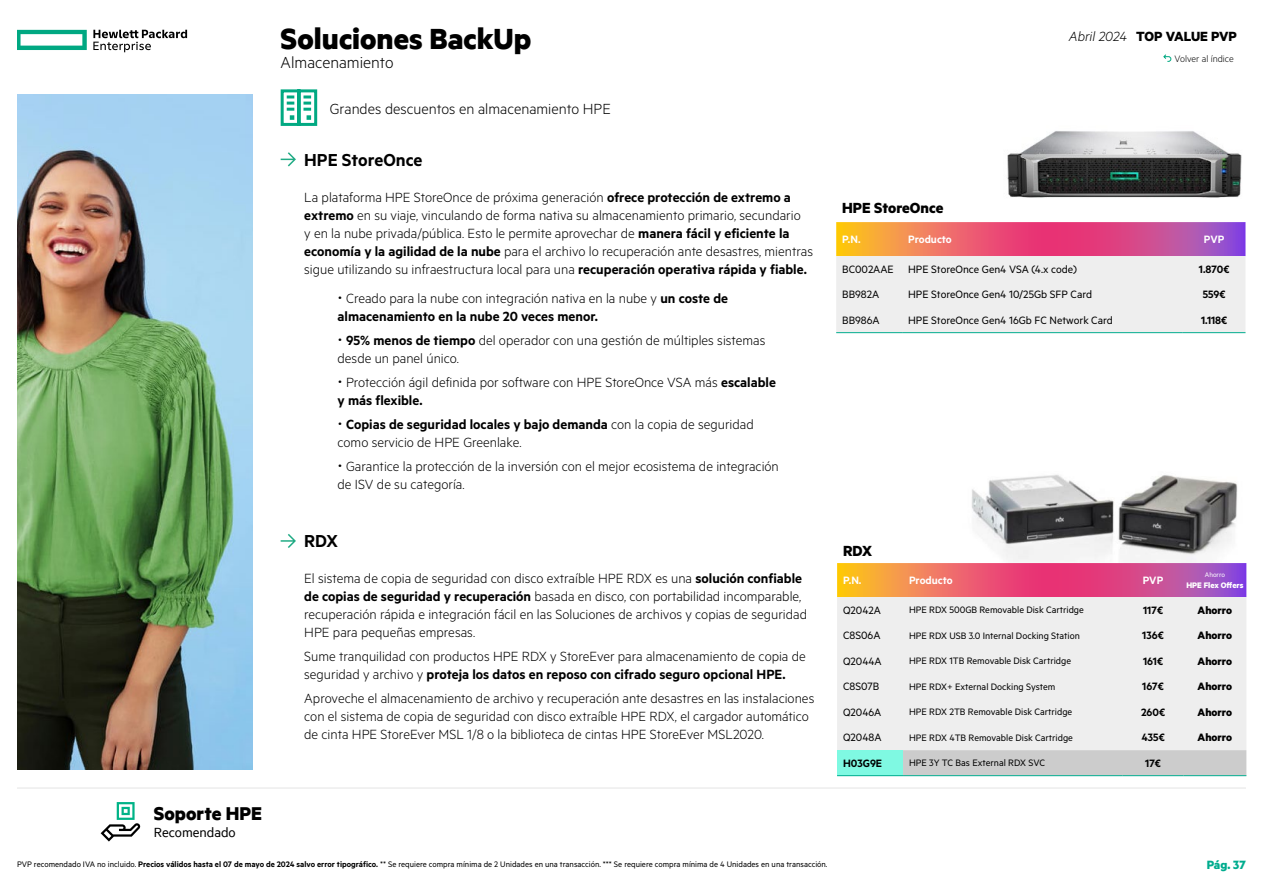
<style>
.page{position:relative;width:1263px;height:893px;background:#fff}
.page>*{position:absolute;margin:0;border:0;box-sizing:border-box;transform-origin:0 0}
.t1{font:700 33px "Metric HPE";color:#000}
.t2{font:700 21px "Metric HPE";color:#000}
.t3{font:600 19.5px "Metric";color:#000}
.t4{font:300 18px "Metric";color:#000}
.t5{font:300 16.5px "Metric";color:#000}
.t6{font:700 16.5px "Metric";color:#000}
.t7{font:300 15px/18px "Metric";color:#000}
.t8{font:700 15px "Metric";letter-spacing:-.01em;color:#000}
.t9{font:15px "Metric HPE";color:#000}
.t10{font:700 13.5px "Metric";color:#00ac8e}
.t11{font:12px "Metric";color:#000}
.t12{font:600 12px "Metric";color:#000}
.t13{font:700 12px "Metric";color:#000}
.t14{font:600 12px "Metric";color:#fff}
.t15{font:10.5px "Metric";color:#000}
.t16{font:300 10.5px "Metric";color:#000}
.t17{font:9px "Metric";color:#000}
.t18{font:700 9px "Metric";color:#fff}
.t19{font:7.5px "Metric";color:#fff}
.s1{font-weight:600}
.s2{font-family:"Raleway"}
.s3{font-weight:300;font-style:italic}
</style>
<div class="page">
<svg style="left:17px;top:30px;width:70px;height:20px"></svg>
<svg style="left:93px;top:30px;width:94px;height:22px"></svg>
<svg style="left:1163px;top:54px;width:9px;height:8px"></svg>
<hr style="left:17px;top:787px;width:1229px;height:2px;background:#ededed">
<svg style="left:101px;top:802px;width:39px;height:39px"></svg>
<img style="left:1007px;top:131px;width:235px;height:67px">
<img style="left:972px;top:475px;width:275px;height:106px">
<svg style="left:836px;top:222px;width:409px;height:110px;background:#e8c2c9"></svg>
<hr style="left:836px;top:332px;width:66px;height:1px;background:#00ac8e">
<hr style="left:902px;top:332px;width:281px;height:1px;background:#00ac8e">
<hr style="left:1183px;top:332px;width:62px;height:1px;background:#00ac8e">
<svg style="left:280px;top:89px;width:38px;height:37px"></svg>
<svg style="left:837px;top:563px;width:409px;height:34px;background:#dc6078"></svg>
<div style="left:837px;top:597px;width:409px;height:153px;background:#eee"></div>
<div style="left:837px;top:750px;width:66px;height:26px;background:#7ff9e2"></div>
<div style="left:903px;top:750px;width:343px;height:25px;background:#ccc"></div>
<hr style="left:837px;top:775px;width:66px;height:1px;background:#00ac8e">
<hr style="left:903px;top:775px;width:220px;height:1px;background:#00ac8e">
<hr style="left:1123px;top:775px;width:60px;height:1px;background:#00ac8e">
<hr style="left:1183px;top:775px;width:63px;height:1px;background:#00ac8e">
<img style="left:17px;top:95px;width:235px;height:675px">
<svg style="left:281px;top:152px;width:15px;height:14px"></svg>
<svg style="left:281px;top:534px;width:15px;height:14px"></svg>
<h1 class="t1" style="left:281px;top:19px;width:252px">Soluciones BackUp</h1>
<p class="t4" style="left:281px;top:52px;width:114px">Almacenamiento</p>
<p class="t5" style="left:330px;top:99px;width:282px">Grandes descuentos en almacenamiento HPE</p>
<h3 class="t3" style="left:304px;top:148px;width:120px">HPE StoreOnce</h3>
<p class="t7" style="left:304px;top:187px;width:510px">La plataforma HPE StoreOnce de próxima generación <span class="s1">ofrece protección de extremo a extremo</span> en su viaje, vinculando de forma nativa su almacenamiento primario, secundario<br>y en la nube privada/pública. Esto le permite aprovechar de <span class="s1">manera fácil y eficiente la economía y la agilidad de la nube</span> para el archivo lo recuperación ante desastres, mientras sigue utilizando su infraestructura local para una <span class="s1">recuperación operativa rápida y fiable.</span></p>
<p class="t7" style="left:337px;top:289px;width:392px"><span class="s2">•</span> Creado para la nube con integración nativa en la nube y <span class="s1">un coste de almacenamiento en la nube 20 veces menor.</span></p>
<p class="t7" style="left:337px;top:331px;width:429px"><span class="s2">•</span> <span class="s1">95% menos de tiempo</span> del operador con una gestión de múltiples sistemas desde un panel único.</p>
<p class="t7" style="left:337px;top:373px;width:440px"><span class="s2">•</span> Protección ágil definida por software con HPE StoreOnce VSA más <span class="s1">escalable y más flexible.</span></p>
<p class="t7" style="left:337px;top:415px;width:418px"><span class="s2">•</span> <span class="s1">Copias de seguridad locales y bajo demanda</span> con la copia de seguridad como servicio de HPE Greenlake.</p>
<p class="t7" style="left:337px;top:457px;width:443px"><span class="s2">•</span> Garantice la protección de la inversión con el mejor ecosistema de integración de ISV de su categoría.</p>
<p class="t8" style="left:1069px;top:27px;width:170px"><span class="s3">Abril 2024</span> TOP VALUE PVP</p>
<p class="t16" style="left:1174px;top:53px;width:61px">Volver al índice</p>
<p class="t6" style="left:842px;top:197px;width:103px">HPE StoreOnce</p>
<p class="t14" style="left:842px;top:232px;width:20px">P.N.</p>
<p class="t14" style="left:908px;top:232px;width:45px">Producto</p>
<p class="t14" style="left:1204px;top:232px;width:22px">PVP</p>
<p class="t11" style="left:842px;top:262px;width:236px">BC002AAE HPE StoreOnce Gen4 VSA (4.x code)</p>
<p class="t12" style="left:1199px;top:262px;width:32px">1.870€</p>
<p class="t11" style="left:842px;top:288px;width:39px">BB982A</p>
<p class="t11" style="left:908px;top:288px;width:185px">HPE StoreOnce Gen4 10/25Gb SFP Card</p>
<p class="t12" style="left:1203px;top:287px;width:24px">559€</p>
<p class="t11" style="left:842px;top:313px;width:39px">BB986A</p>
<p class="t11" style="left:908px;top:313px;width:206px">HPE StoreOnce Gen4 16Gb FC Network Card</p>
<p class="t12" style="left:1201px;top:313px;width:28px">1.118€</p>
<h2 class="t2" style="left:154px;top:801px;width:110px">Soporte HPE</h2>
<p class="t9" style="left:154px;top:823px;width:83px">Recomendado</p>
<h3 class="t3" style="left:304px;top:530px;width:35px">RDX</h3>
<p class="t7" style="left:304px;top:569px;width:504px">El sistema de copia de seguridad con disco extraíble HPE RDX es una <span class="s1">solución confiable de copias de seguridad y recuperación</span> basada en disco, con portabilidad incomparable, recuperación rápida e integración fácil en las Soluciones de archivos y copias de seguridad HPE para pequeñas empresas.</p>
<p class="t7" style="left:304px;top:647px;width:503px">Sume tranquilidad con productos HPE RDX y StoreEver para almacenamiento de copia de seguridad y archivo y <span class="s1">proteja los datos en reposo con cifrado seguro opcional HPE.</span></p>
<p class="t7" style="left:304px;top:689px;width:512px">Aproveche el almacenamiento de archivo y recuperación ante desastres en las instalaciones con el sistema de copia de seguridad con disco extraíble HPE RDX, el cargador automático de cinta HPE StoreEver MSL 1/8 o la biblioteca de cintas HPE StoreEver MSL2020.</p>
<p class="t17" style="left:17px;top:858px;width:812px">PVP recomendado IVA no incluido. <span class="s1">Precios válidos hasta el 07 de mayo de 2024 salvo error tipográfico.</span> ** Se requiere compra mínima de 2 Unidades en una transacción. *** Se requiere compra mínima de 4 Unidades en una transacción.</p>
<p class="t6" style="left:843px;top:541px;width:31px">RDX</p>
<p class="t14" style="left:843px;top:573px;width:20px">P.N.</p>
<p class="t14" style="left:909px;top:573px;width:45px">Producto</p>
<p class="t14" style="left:1143px;top:573px;width:22px">PVP</p>
<p class="t19" style="left:1205px;top:571px;width:22px">Ahorro</p>
<p class="t18" style="left:1186px;top:579px;width:59px">HPE Flex Offers</p>
<p class="t11" style="left:843px;top:603px;width:39px">Q2042A</p>
<p class="t15" style="left:909px;top:604px;width:176px">HPE RDX 500GB Removable Disk Cartridge</p>
<p class="t12" style="left:1143px;top:603px;width:21px">117€</p>
<p class="t13" style="left:1197px;top:603px;width:36px">Ahorro</p>
<p class="t11" style="left:843px;top:628px;width:39px">C8S06A</p>
<p class="t15" style="left:909px;top:629px;width:172px">HPE RDX USB 3.0 Internal Docking Station</p>
<p class="t12" style="left:1142px;top:628px;width:23px">136€</p>
<p class="t13" style="left:1197px;top:628px;width:36px">Ahorro</p>
<p class="t11" style="left:843px;top:654px;width:40px">Q2044A</p>
<p class="t15" style="left:909px;top:655px;width:164px">HPE RDX 1TB Removable Disk Cartridge</p>
<p class="t12" style="left:1143px;top:654px;width:22px">161€</p>
<p class="t13" style="left:1197px;top:654px;width:36px">Ahorro</p>
<p class="t11" style="left:843px;top:679px;width:38px">C8S07B</p>
<p class="t15" style="left:909px;top:680px;width:148px">HPE RDX+ External Docking System</p>
<p class="t12" style="left:1142px;top:679px;width:23px">167€</p>
<p class="t13" style="left:1197px;top:679px;width:36px">Ahorro</p>
<p class="t11" style="left:843px;top:705px;width:40px">Q2046A</p>
<p class="t15" style="left:909px;top:706px;width:165px">HPE RDX 2TB Removable Disk Cartridge</p>
<p class="t12" style="left:1141px;top:705px;width:26px">260€</p>
<p class="t13" style="left:1197px;top:705px;width:36px">Ahorro</p>
<p class="t11" style="left:843px;top:731px;width:40px">Q2048A</p>
<p class="t15" style="left:909px;top:731px;width:165px">HPE RDX 4TB Removable Disk Cartridge</p>
<p class="t12" style="left:1141px;top:730px;width:25px">435€</p>
<p class="t13" style="left:1197px;top:730px;width:36px">Ahorro</p>
<p class="t12" style="left:843px;top:756px;width:41px">H03G9E</p>
<p class="t15" style="left:909px;top:757px;width:137px">HPE 3Y TC Bas External RDX SVC</p>
<p class="t12" style="left:1145px;top:756px;width:17px">17€</p>
<p class="t10" style="left:1207px;top:857px;width:41px">Pág. 37</p>
</div>
